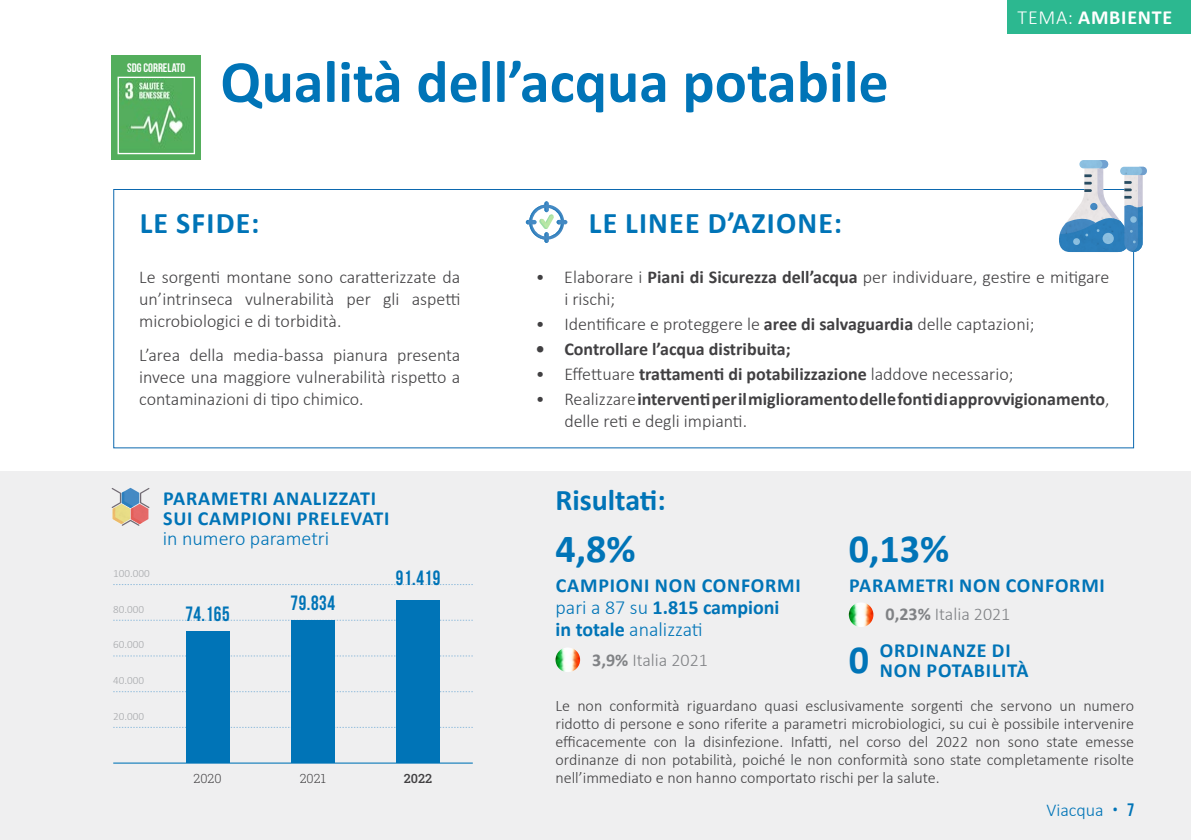
<style>
.page{position:relative;width:1191px;height:840px;background:#fff}
.page>*{position:absolute;margin:0;border:0;box-sizing:border-box;transform-origin:0 0}
.t1{font:700 60px "Calibri";color:#0074b7}
.t2{font:700 40px "Calibri";color:#0074b7}
.t3{font:700 30px "Calibri";letter-spacing:.04em;color:#0074b7}
.t4{font:700 30px "Calibri";color:#0074b7}
.t5{font:20.6px "Bebas Neue";letter-spacing:.03em;color:#0074b7;scale:.93 1}
.t6{font:700 20px/22px "Calibri";letter-spacing:.04em;color:#0074b7}
.t7{font:300 20px "Calibri";color:#0074b7}
.t8{font:700 20px "Calibri";letter-spacing:.04em;color:#fff}
.t9{font:300 18px/22px "Calibri";color:#414042;text-align:justify}
.t10{font:700 18px/22px "Calibri";color:#414042}
.t11{font:300 18px "Calibri";color:#808285}
.t12{font:300 18px "Calibri";color:#0074b7}
.t13{font:300 16px/18px "Calibri";color:#414042;text-align:justify}
.t14{font:300 12.8px "Roboto Slab";color:#414042}
.t15{font:500 12.8px "Roboto Slab";color:#414042}
.t16{font:12.4px "Bebas Neue";color:#fff}
.t17{font:300 11.2px "Calibri";color:#a7a9ac}
.s1{font-weight:300}
.s2{font-weight:700}
.s3{font-family:"Roboto Slab"}
.s4{font-family:"Bebas Neue";font-weight:400}
</style>
<div class="page">
<div style="left:0;top:471px;width:1191px;height:368px;background:#efeff0"></div>
<div style="left:1007px;top:0;width:184px;height:34px;background:#2cb890"></div>
<img style="left:555px;top:647px;width:25px;height:24px;border-radius:12px">
<img style="left:849px;top:602px;width:24px;height:24px;border-radius:12px">
<svg style="left:113px;top:584px;width:360px;height:1px"></svg>
<svg style="left:113px;top:655px;width:360px;height:1px"></svg>
<svg style="left:113px;top:619px;width:360px;height:1px"></svg>
<svg style="left:119px;top:726px;width:348px;height:1px"></svg>
<svg style="left:113px;top:691px;width:360px;height:1px"></svg>
<hr style="left:113px;top:762px;width:360px;height:1px;background:#0074b7">
<div style="left:396px;top:599px;width:44px;height:163px;background:#0074b7"></div>
<div style="left:291px;top:620px;width:43px;height:142px;background:#0074b7"></div>
<div style="left:186px;top:630px;width:43px;height:132px;background:#0074b7"></div>
<img style="left:112px;top:487px;width:37px;height:38px">
<div style="left:112px;top:56px;width:89px;height:104px;background:#53ae5c"></div>
<img style="left:124px;top:79px;width:59px;height:64px">
<div style="left:117px;top:77px;width:78px;height:77px;border:1px solid #fff"></div>
<div style="left:113px;top:189px;width:1021px;height:259px;background:#fff;border:1px solid #0c68af"></div>
<img style="left:526px;top:201px;width:41px;height:42px">
<img style="left:1057px;top:160px;width:89px;height:92px">
<p class="t16" style="left:127px;top:61px;width:60px">SDG CORRELATO</p>
<h1 class="t1" style="left:220px;top:39px;width:670px">Qualità dell’acqua potabile</h1>
<p class="t8" style="left:1017px;top:3px;width:156px"><span class="s1">TEMA:</span> AMBIENTE</p>
<h3 class="t3" style="left:140px;top:202px;width:121px">LE SFIDE:</h3>
<p class="t9" style="left:139px;top:266px;width:323px">Le sorgenti montane sono caratterizzate da un’intrinseca vulnerabilità per gli aspetti microbiologici e di torbidità.</p>
<p class="t9" style="left:139px;top:343px;width:323px">L’area della media-bassa pianura presenta invece una maggiore vulnerabilità rispetto a contaminazioni di tipo chimico.</p>
<p class="t17" style="left:113px;top:565px;width:38px">100.000</p>
<p class="t17" style="left:113px;top:601px;width:32px">80.000</p>
<p class="t17" style="left:113px;top:637px;width:32px">60.000</p>
<p class="t17" style="left:113px;top:672px;width:32px">40.000</p>
<p class="t17" style="left:113px;top:708px;width:32px">20.000</p>
<p class="t6" style="left:163px;top:487px;width:228px;line-height:20px">PARAMETRI ANALIZZATI<br>SUI CAMPIONI PRELEVATI</p>
<p class="t7" style="left:163px;top:526px;width:168px">in numero parametri</p>
<p class="t5" style="left:185px;top:602px;width:49px">74.165</p>
<p class="t5" style="left:291px;top:591px;width:49px">79.834</p>
<p class="t5" style="left:396px;top:566px;width:49px">91.419</p>
<p class="t14" style="left:193px;top:769px;width:30px">2020</p>
<p class="t14" style="left:300px;top:769px;width:28px">2021</p>
<p class="t15" style="left:404px;top:769px;width:30px">2022</p>
<h3 class="t3" style="left:589px;top:202px;width:255px">LE LINEE D’AZIONE:</h3>
<p class="t9" style="left:564px;top:266px;width:546px;text-indent:-28px">• Elaborare i <span class="s2">Piani di Sicurezza dell’acqua</span> per individuare, gestire e mitigare i rischi;</p>
<p class="t9" style="left:536px;top:313px;width:500px">• Identificare e proteggere le <span class="s2">aree di salvaguardia</span> delle captazioni;</p>
<p class="t10" style="left:536px;top:337px;width:256px">• Controllare l’acqua distribuita;</p>
<p class="t9" style="left:536px;top:363px;width:479px">• Effettuare <span class="s2">trattamenti di potabilizzazione</span> laddove necessario;</p>
<p class="t10" style="left:564px;top:387px;width:546px;text-indent:-28px"><span class="s1">• Realizzare</span> interventi per il miglioramento delle fonti di approvvigionamento<span class="s1">, delle reti e degli impianti.</span></p>
<h3 class="t4" style="left:555px;top:479px;width:112px">Risultati:</h3>
<h2 class="t2" style="left:555px;top:519px;width:82px">4,8%</h2>
<h2 class="t2" style="left:849px;top:519px;width:102px">0,13%</h2>
<p class="t6" style="left:555px;top:573px;width:247px">CAMPIONI NON CONFORMI <span class="s1">pari a 87 su</span> 1.815 campioni<br>in totale <span class="s1">analizzati</span></p>
<p class="t6" style="left:849px;top:573px;width:257px">PARAMETRI NON CONFORMI</p>
<p class="t6" style="left:880px;top:639px;width:150px;line-height:20px">ORDINANZE DI<br>NON POTABILITÀ</p>
<p class="t11" style="left:885px;top:602px;width:126px"><span class="s2">0,23%</span> Italia 2021</p>
<p class="t11" style="left:592px;top:649px;width:117px"><span class="s2">3,9%</span> Italia 2021</p>
<h2 class="t2" style="left:849px;top:630px;width:22px">0</h2>
<p class="t13" style="left:555px;top:696px;width:580px">Le non conformità riguardano quasi esclusivamente sorgenti che servono un numero ridotto di persone e sono riferite a parametri microbiologici, su cui è possibile intervenire efficacemente con la disinfezione. Infatti, nel corso del 2022 non sono state emesse ordinanze di non potabilità, poiché le non conformità sono state completamente risolte nell’immediato e non hanno comportato rischi per la salute.</p>
<p class="t12" style="left:1046px;top:798px;width:89px">Viacqua <span class="s3">•</span> <span class="s4">7</span></p>
</div>
